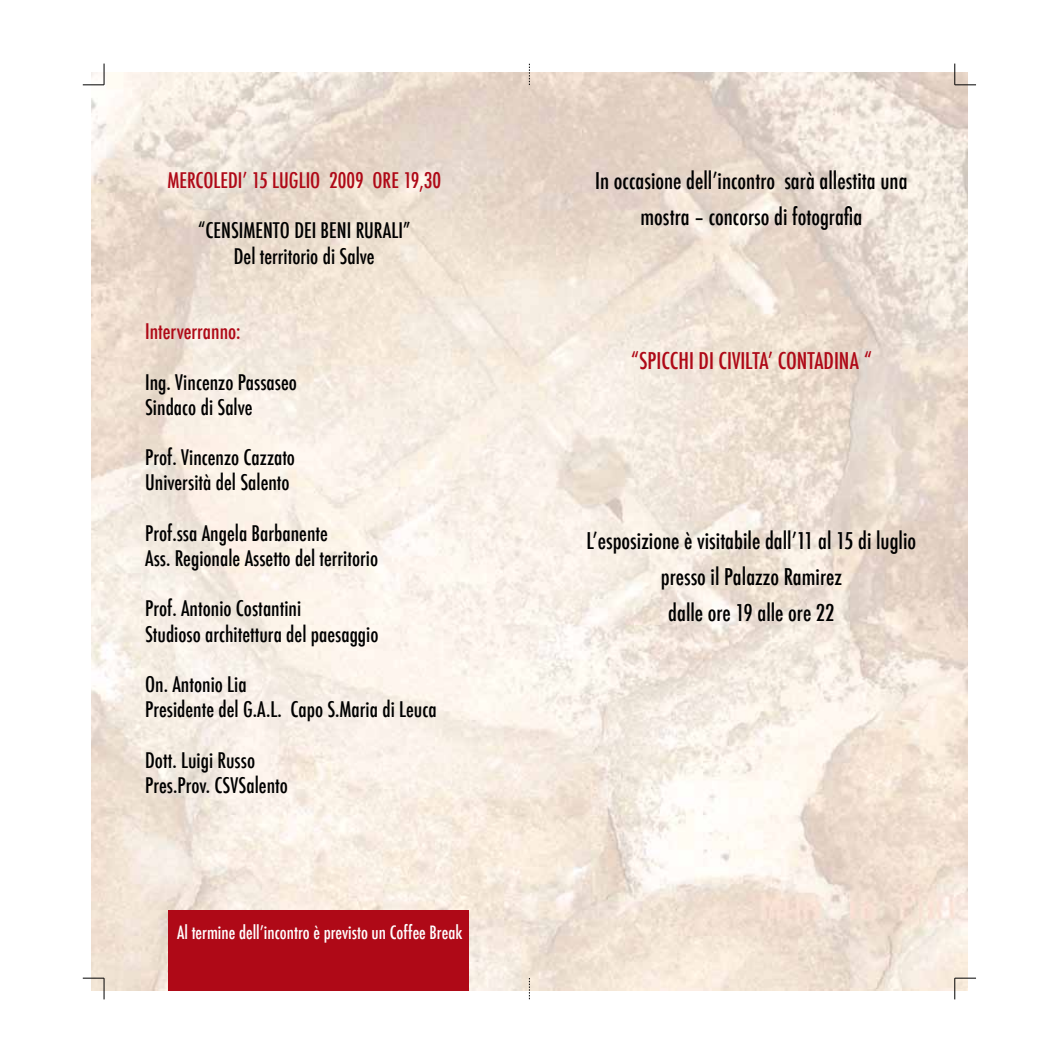
<style>
.page{position:relative;width:1063px;height:1063px;background:#fff}
.page>*{position:absolute;margin:0;border:0;box-sizing:border-box;transform-origin:0 0}
.t1{font:500 condensed 22.5px/36px "Futura";color:#000;text-align:center}
.t2{font:500 condensed 22.5px "Futura";color:#af0917}
.t3{font:500 condensed 21px/25.2px "Futura";color:#000}
.t4{font:500 condensed 21px "Futura";color:#af0917}
.t5{font:500 condensed 17.85px "Futura";color:#fff}
</style>
<div class="page">
<img style="left:91px;top:72px;width:876px;height:918px">
<svg style="left:83px;top:64px;width:22px;height:22px"></svg>
<svg style="left:955px;top:978px;width:21px;height:21px"></svg>
<svg style="left:955px;top:64px;width:21px;height:22px"></svg>
<svg style="left:529px;top:64px;width:1px;height:21px"></svg>
<svg style="left:529px;top:978px;width:1px;height:21px"></svg>
<svg style="left:83px;top:978px;width:22px;height:21px"></svg>
<div style="left:169px;top:910px;width:300px;height:81px;background:#af0917"></div>
<p class="t4" style="left:167px;top:167px;width:275px">MERCOLEDI’ 15 LUGLIO 2009 ORE 19,30</p>
<p class="t3" style="left:198px;top:218px;width:214px;text-align:center">“CENSIMENTO DEI BENI RURALI”<br>Del territorio di Salve</p>
<p class="t4" style="left:145px;top:318px;width:97px">Interverranno:</p>
<p class="t3" style="left:145px;top:369px;width:153px">Ing. Vincenzo Passaseo<br>Sindaco di Salve</p>
<p class="t3" style="left:145px;top:445px;width:151px">Prof. Vincenzo Cazzato<br>Università del Salento</p>
<p class="t3" style="left:145px;top:521px;width:234px">Prof.ssa Angela Barbanente<br>Ass. Regionale Assetto del territorio</p>
<p class="t3" style="left:145px;top:596px;width:235px">Prof. Antonio Costantini<br>Studioso architettura del paesaggio</p>
<p class="t3" style="left:145px;top:672px;width:293px">On. Antonio Lia<br>Presidente del G.A.L. Capo S.Maria di Leuca</p>
<p class="t3" style="left:145px;top:747px;width:144px">Dott. Luigi Russo<br>Pres.Prov. CSVSalento</p>
<p class="t5" style="left:177px;top:921px;width:287px">Al termine dell’incontro è previsto un Coffee Break</p>
<p class="t1" style="left:595px;top:163px;width:314px">In occasione dell’incontro sarà allestita una mostra – concorso di fotografia</p>
<p class="t2" style="left:631px;top:347px;width:243px">“SPICCHI DI CIVILTA’ CONTADINA “</p>
<p class="t1" style="left:587px;top:523px;width:331px">L’esposizione è visitabile dall’11 al 15 di luglio presso il Palazzo Ramirez<br>dalle ore 19 alle ore 22</p>
</div>
